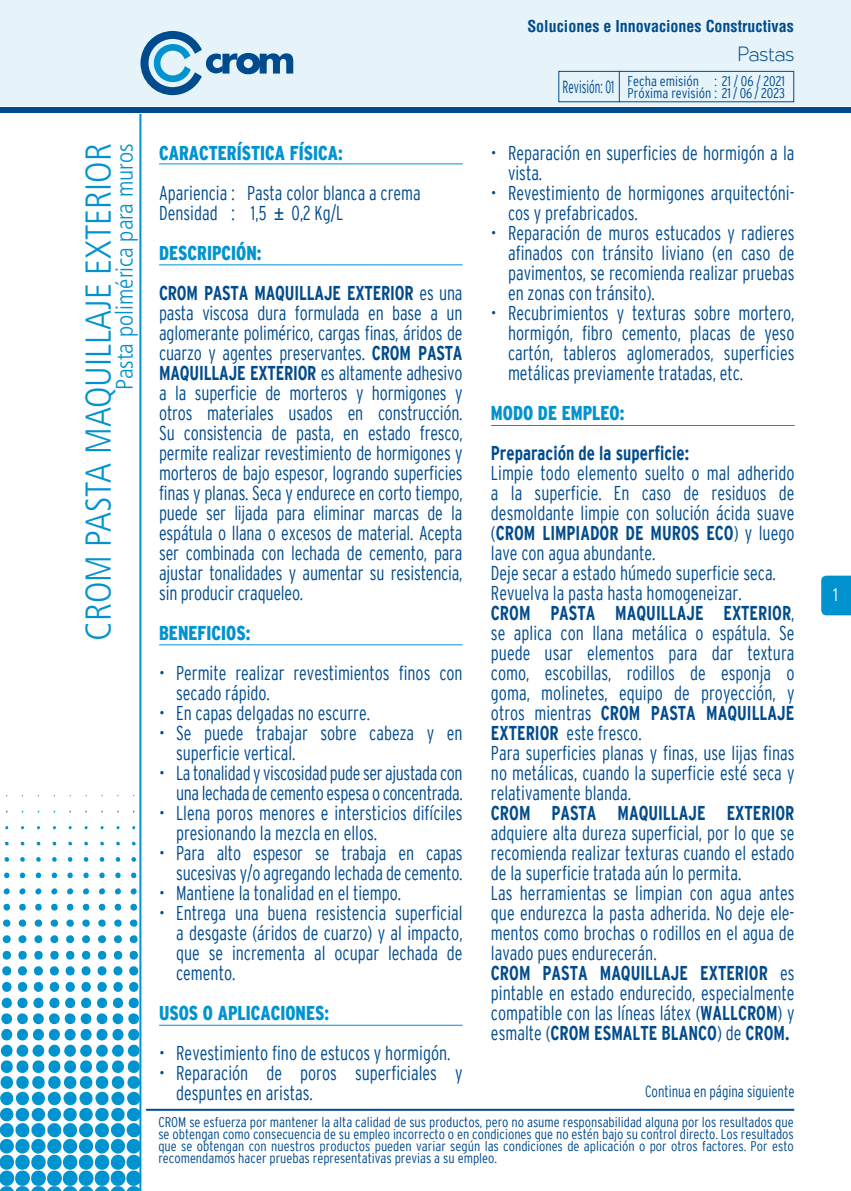
<style>
.page{position:relative;width:851px;height:1191px;background:#fff}
.page>*{position:absolute;margin:0;border:0;box-sizing:border-box;transform-origin:0 0}
.t1{font:300 condensed 36px "Frutiger";color:#0093d0}
.t2{font:28px "Larke";color:#004b8d}
.t3{font:300 condensed 24px "Frutiger";color:#0093d0}
.t4{font:300 condensed 20px/20px "Interstate";color:#004b8d;scale:.9 1}
.t5{font:700 condensed 20px/40px "Interstate";color:#004b8d;scale:.9 1}
.t6{font:300 condensed 20px/20px "Interstate";letter-spacing:-.02em;color:#004b8d;text-align:right;scale:.9 1}
.t7{font:900 condensed 20px "Interstate";color:#0093d0;scale:.9 1}
.t8{font:300 condensed 18px "Frutiger";color:#fff}
.t9{font:300 condensed 17.6px "Interstate";color:#004b8d;scale:.72 1}
.t10{font:700 condensed 16px "Helvetica";color:#004b8d}
.t11{font:300 condensed 16px "Interstate";color:#004b8d;scale:.9 1}
.t12{font:300 condensed 14px/12px "Interstate";color:#004b8d;text-align:justify}
.s1{font-family:"Arial";font-weight:400;font-stretch:normal}
.s2{font-weight:900;color:#0093d0}
.s3{font-weight:300}
.s4{font-weight:700}
</style>
<div class="page">
<div style="left:0;top:0;width:850px;height:106px;background:#e6f4fa"></div>
<svg style="left:140px;top:31px;width:153px;height:64px"></svg>
<div style="left:0;top:108px;width:850px;height:5px;background:#004b8d"></div>
<svg style="left:5px;top:841px;width:4px;height:5px"></svg>
<svg style="left:4px;top:857px;width:5px;height:5px"></svg>
<svg style="left:4px;top:872px;width:6px;height:7px"></svg>
<svg style="left:3px;top:888px;width:7px;height:7px"></svg>
<svg style="left:3px;top:903px;width:7px;height:7px"></svg>
<svg style="left:20px;top:841px;width:5px;height:5px"></svg>
<svg style="left:20px;top:857px;width:5px;height:5px"></svg>
<svg style="left:19px;top:872px;width:6px;height:7px"></svg>
<svg style="left:19px;top:888px;width:7px;height:7px"></svg>
<svg style="left:19px;top:903px;width:7px;height:7px"></svg>
<svg style="left:36px;top:841px;width:5px;height:5px"></svg>
<svg style="left:36px;top:857px;width:5px;height:5px"></svg>
<svg style="left:35px;top:872px;width:6px;height:7px"></svg>
<svg style="left:35px;top:888px;width:7px;height:7px"></svg>
<svg style="left:35px;top:903px;width:7px;height:7px"></svg>
<svg style="left:52px;top:841px;width:4px;height:5px"></svg>
<svg style="left:52px;top:857px;width:5px;height:5px"></svg>
<svg style="left:51px;top:872px;width:6px;height:7px"></svg>
<svg style="left:51px;top:888px;width:7px;height:7px"></svg>
<svg style="left:51px;top:903px;width:7px;height:7px"></svg>
<svg style="left:68px;top:841px;width:4px;height:5px"></svg>
<svg style="left:67px;top:857px;width:6px;height:5px"></svg>
<svg style="left:67px;top:872px;width:6px;height:7px"></svg>
<svg style="left:67px;top:888px;width:6px;height:7px"></svg>
<svg style="left:66px;top:903px;width:8px;height:7px"></svg>
<svg style="left:84px;top:841px;width:4px;height:5px"></svg>
<svg style="left:83px;top:857px;width:6px;height:5px"></svg>
<svg style="left:83px;top:872px;width:6px;height:7px"></svg>
<svg style="left:83px;top:888px;width:6px;height:7px"></svg>
<svg style="left:82px;top:903px;width:8px;height:7px"></svg>
<svg style="left:100px;top:841px;width:4px;height:5px"></svg>
<svg style="left:99px;top:857px;width:6px;height:5px"></svg>
<svg style="left:99px;top:872px;width:6px;height:7px"></svg>
<svg style="left:98px;top:888px;width:7px;height:7px"></svg>
<svg style="left:98px;top:903px;width:8px;height:7px"></svg>
<svg style="left:116px;top:841px;width:4px;height:5px"></svg>
<svg style="left:115px;top:857px;width:5px;height:5px"></svg>
<svg style="left:115px;top:872px;width:6px;height:7px"></svg>
<svg style="left:114px;top:888px;width:7px;height:7px"></svg>
<svg style="left:114px;top:903px;width:8px;height:7px"></svg>
<svg style="left:2px;top:919px;width:112px;height:57px"></svg>
<svg style="left:0;top:982px;width:124px;height:209px"></svg>
<svg style="left:132px;top:841px;width:4px;height:5px"></svg>
<svg style="left:131px;top:857px;width:5px;height:5px"></svg>
<svg style="left:131px;top:872px;width:6px;height:7px"></svg>
<svg style="left:130px;top:888px;width:7px;height:7px"></svg>
<svg style="left:130px;top:903px;width:7px;height:7px"></svg>
<svg style="left:114px;top:919px;width:25px;height:57px"></svg>
<svg style="left:124px;top:982px;width:18px;height:209px"></svg>
<hr style="left:146px;top:1108px;width:648px;height:2px;background:#004b8d">
<hr style="left:139px;top:114px;width:2px;height:1077px;background:#0093d0">
<svg style="left:821px;top:575px;width:29px;height:40px"></svg>
<hr style="left:159px;top:163px;width:303px;height:1px;background:#0093d0">
<hr style="left:159px;top:264px;width:303px;height:1px;background:#0093d0">
<hr style="left:159px;top:644px;width:303px;height:1px;background:#0093d0">
<hr style="left:159px;top:1024px;width:303px;height:1px;background:#0093d0">
<hr style="left:491px;top:425px;width:303px;height:1px;background:#0093d0">
<div style="left:558px;top:71px;width:236px;height:31px;border:1px solid #004b8d"></div>
<hr style="left:618px;top:71px;width:1px;height:31px;background:#004b8d">
<p class="t10" style="left:527px;top:16px;width:268px">Soluciones e Innovaciones Constructivas</p>
<h1 class="t1" style="left:78px;top:640px;width:499px;rotate:-90deg">CROM PASTA MAQUILLAJE EXTERIOR</h1>
<p class="t3" style="left:111px;top:389px;width:248px;rotate:-90deg">Pasta polimérica para muros</p>
<p class="t7" style="left:159px;top:142px;width:205px">CARACTERÍSTICA FÍSICA:</p>
<p class="t4" style="left:159px;top:183px;width:292px">Apariencia : Pasta color blanca a crema<br>Densidad : 1,5 <span class="s1">±</span> 0,2 Kg/L</p>
<p class="t5" style="left:159px;top:233px;width:338px"><span class="s2">DESCRIPCIÓN:<br></span>CROM PASTA MAQUILLAJE EXTERIOR <span class="s3">es una</span></p>
<p class="t4" style="left:159px;top:303px;width:339px;text-align:justify">pasta viscosa dura formulada en base a un aglomerante polimérico, cargas finas, áridos de cuarzo y agentes preservantes. <span class="s4">CROM PASTA MAQUILLAJE EXTERIOR</span> es altamente adhesivo a la superficie de morteros y hormigones y otros materiales usados en construcción.<br>Su consistencia de pasta, en estado fresco, permite realizar revestimiento de hormigones y morteros de bajo espesor, logrando superficies finas y planas. Seca y endurece en corto tiempo, puede ser lijada para eliminar marcas de la espátula o llana o excesos de material. Acepta ser combinada con lechada de cemento, para ajustar tonalidades y aumentar su resistencia, sin producir craqueleo.</p>
<p class="t7" style="left:159px;top:622px;width:103px">BENEFICIOS:</p>
<p class="t4" style="left:176px;top:663px;width:320px;text-indent:-17px">• Permite realizar revestimientos finos con secado rápido.</p>
<p class="t4" style="left:159px;top:703px;width:236px">• En capas delgadas no escurre.</p>
<p class="t4" style="left:176px;top:723px;width:320px;text-indent:-17px">• Se puede trabajar sobre cabeza y en superficie vertical.</p>
<p class="t6" style="left:159px;top:763px;width:339px">• La tonalidad y viscosidad pude ser ajustada con una lechada de cemento espesa o concentrada.</p>
<p class="t4" style="left:176px;top:803px;width:320px;text-indent:-17px">• Llena poros menores e intersticios difíciles presionando la mezcla en ellos.</p>
<p class="t4" style="left:159px;top:843px;width:339px;text-align:right">• Para alto espesor se trabaja en capas sucesivas y/o agregando lechada de cemento.</p>
<p class="t4" style="left:159px;top:883px;width:270px">• Mantiene la tonalidad en el tiempo.</p>
<p class="t4" style="left:176px;top:903px;width:320px;text-align:justify;text-indent:-17px">• Entrega una buena resistencia superficial a desgaste (áridos de cuarzo) y al impacto, que se incrementa al ocupar lechada de cemento.</p>
<p class="t7" style="left:159px;top:1002px;width:190px">USOS O APLICACIONES:</p>
<p class="t4" style="left:159px;top:1043px;width:325px">• Revestimiento fino de estucos y hormigón.</p>
<p class="t4" style="left:176px;top:1063px;width:320px;text-indent:-17px">• Reparación de poros superficiales y despuntes en aristas.</p>
<p class="t9" style="left:562px;top:77px;width:73px">Revisión: 01</p>
<h2 class="t2" style="left:738px;top:35px;width:58px">Pastas</h2>
<p class="t12" style="left:627px;top:75px;width:159px">Fecha emisión : 21 / 06 / 2021<br>Próxima revisión : 21 / 06 / 2023</p>
<p class="t4" style="left:508px;top:143px;width:320px;text-indent:-17px">• Reparación en superficies de hormigón a la vista.</p>
<p class="t4" style="left:508px;top:183px;width:320px;text-indent:-17px">• Revestimiento de hormigones arquitectóni&shy;cos y prefabricados.</p>
<p class="t4" style="left:508px;top:223px;width:320px;text-align:justify;text-indent:-17px">• Reparación de muros estucados y radieres afinados con tránsito liviano (en caso de pavimentos, se recomienda realizar pruebas en zonas con tránsito).</p>
<p class="t4" style="left:508px;top:303px;width:320px;text-align:justify;text-indent:-17px">• Recubrimientos y texturas sobre mortero, hormigón, fibro cemento, placas de yeso cartón, tableros aglomerados, superficies metálicas previamente tratadas, etc.</p>
<p class="t7" style="left:491px;top:402px;width:150px">MODO DE EMPLEO:</p>
<p class="t5" style="left:491px;top:433px;width:222px">Preparación de la superficie:</p>
<p class="t4" style="left:491px;top:463px;width:339px">Limpie todo elemento suelto o mal adherido a la superficie. En caso de residuos de desmoldante limpie con solución ácida suave (<span class="s4">CROM LIMPIADOR DE MUROS ECO</span>) y luego lave con agua abundante.<br>Deje secar a estado húmedo superficie seca.<br>Revuelva la pasta hasta homogeneizar.<br><span class="s4">CROM PASTA MAQUILLAJE EXTERIOR</span>, se aplica con llana metálica o espátula. Se puede usar elementos para dar textura como, escobillas, rodillos de esponja o goma, molinetes, equipo de proyección, y otros mientras <span class="s4">CROM PASTA MAQUILLAJE EXTERIOR</span> este fresco.<br>Para superficies planas y finas, use lijas finas no metálicas, cuando la superficie esté seca y relativamente blanda.</p>
<p class="t5" style="left:491px;top:793px;width:338px">CROM PASTA MAQUILLAJE EXTERIOR</p>
<p class="t4" style="left:491px;top:823px;width:339px">adquiere alta dureza superficial, por lo que se recomienda realizar texturas cuando el estado de la superficie tratada aún lo permita.<br>Las herramientas se limpian con agua antes que endurezca la pasta adherida. No deje ele&shy;mentos como brochas o rodillos en el agua de lavado pues endurecerán.<br><span class="s4">CROM PASTA MAQUILLAJE EXTERIOR</span> es pintable en estado endurecido, especialmente compatible con las líneas látex (<span class="s4">WALLCROM</span>) y esmalte (<span class="s4">CROM ESMALTE BLANCO</span>) de <span class="s4">CROM.</span></p>
<p class="t11" style="left:645px;top:1082px;width:167px">Continua en página siguiente</p>
<p class="t12" style="left:158px;top:1115px;width:637px">CROM se esfuerza por mantener la alta calidad de sus productos, pero no asume responsabilidad alguna por los resultados que se obtengan como consecuencia de su empleo incorrecto o en condiciones que no estén bajo su control directo. Los resultados que se obtengan con nuestros productos pueden variar según las condiciones de aplicación o por otros factores. Por esto recomendamos hacer pruebas representativas previas a su empleo.</p>
<p class="t8" style="left:831px;top:585px;width:10px">1</p>
</div>
